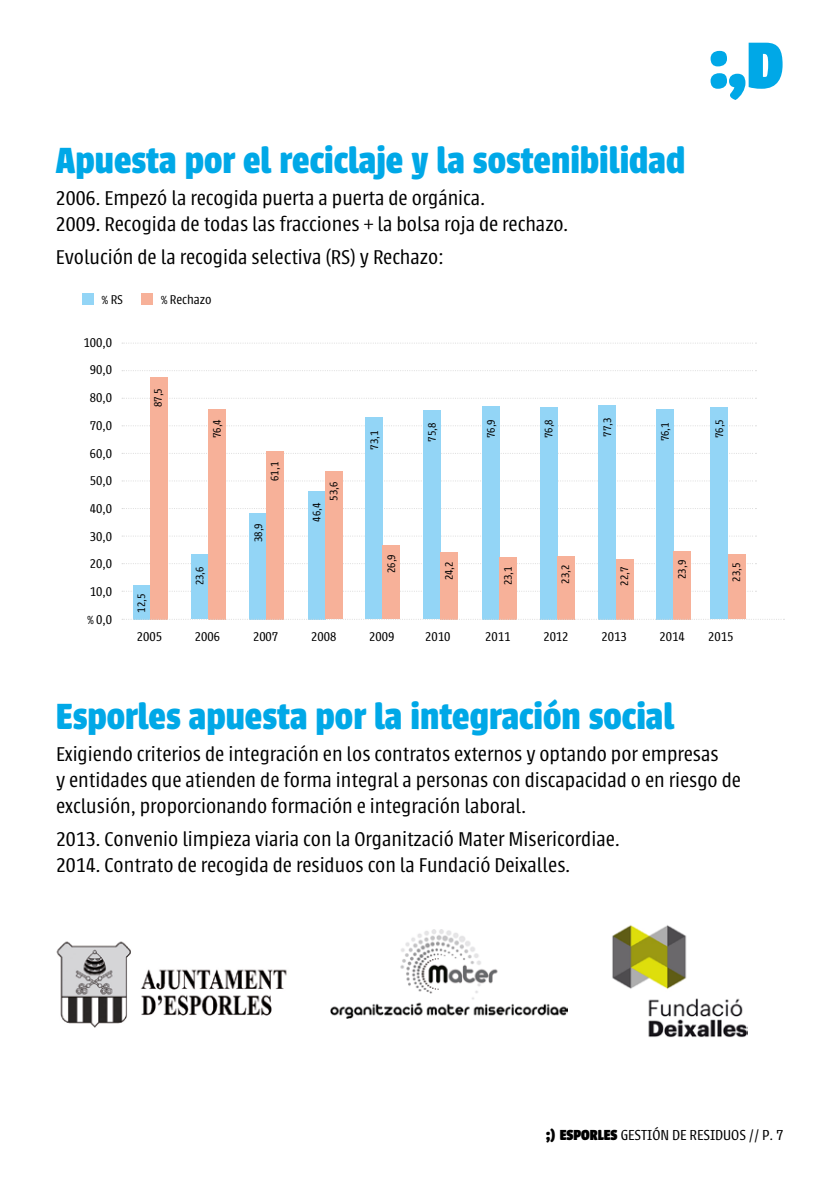
<style>
.page{position:relative;width:840px;height:1191px;background:#fff}
.page>*{position:absolute;margin:0;border:0;box-sizing:border-box;transform-origin:0 0}
.t1{font:900 72px "Urbana";color:#00a8e7}
.t2{font:700 40px "Urbana";color:#00a8e7}
.t3{font:300 22px/26.4px "Urbana";color:#000}
.t4{font:300 16px "Urbana";color:#000}
.t5{font:300 14px/27.6px "Urbana";color:#000;text-align:justify}
.t6{font:300 12px "Urbana";color:#000}
.s1{font-weight:900}
</style>
<div class="page">
<svg style="left:122px;top:342px;width:634px;height:2px"></svg>
<svg style="left:122px;top:370px;width:634px;height:1px"></svg>
<svg style="left:122px;top:398px;width:634px;height:1px"></svg>
<svg style="left:122px;top:425px;width:634px;height:1px"></svg>
<svg style="left:122px;top:453px;width:634px;height:1px"></svg>
<svg style="left:122px;top:480px;width:634px;height:1px"></svg>
<svg style="left:122px;top:508px;width:634px;height:1px"></svg>
<svg style="left:122px;top:535px;width:634px;height:1px"></svg>
<svg style="left:122px;top:563px;width:634px;height:1px"></svg>
<svg style="left:122px;top:590px;width:634px;height:2px"></svg>
<img style="left:612px;top:925px;width:134px;height:113px">
<img style="left:330px;top:929px;width:237px;height:90px">
<div style="left:133px;top:585px;width:17px;height:34px;background:#93d5f6"></div>
<div style="left:191px;top:554px;width:17px;height:65px;background:#93d5f6"></div>
<div style="left:249px;top:513px;width:17px;height:106px;background:#93d5f6"></div>
<div style="left:308px;top:491px;width:17px;height:128px;background:#93d5f6"></div>
<div style="left:365px;top:417px;width:17px;height:202px;background:#93d5f6"></div>
<div style="left:423px;top:410px;width:17px;height:209px;background:#93d5f6"></div>
<div style="left:482px;top:406px;width:17px;height:213px;background:#93d5f6"></div>
<div style="left:540px;top:407px;width:17px;height:212px;background:#93d5f6"></div>
<div style="left:598px;top:405px;width:17px;height:214px;background:#93d5f6"></div>
<div style="left:656px;top:409px;width:17px;height:210px;background:#93d5f6"></div>
<div style="left:710px;top:407px;width:17px;height:212px;background:#93d5f6"></div>
<div style="left:150px;top:377px;width:17px;height:242px;background:#f7b199"></div>
<div style="left:82px;top:294px;width:12px;height:11px;background:#93d5f6"></div>
<div style="left:141px;top:294px;width:12px;height:11px;background:#f7b199"></div>
<div style="left:208px;top:409px;width:17px;height:210px;background:#f7b199"></div>
<div style="left:266px;top:451px;width:17px;height:168px;background:#f7b199"></div>
<div style="left:325px;top:471px;width:17px;height:148px;background:#f7b199"></div>
<div style="left:382px;top:545px;width:17px;height:74px;background:#f7b199"></div>
<div style="left:440px;top:552px;width:17px;height:67px;background:#f7b199"></div>
<div style="left:499px;top:557px;width:17px;height:62px;background:#f7b199"></div>
<div style="left:557px;top:556px;width:17px;height:63px;background:#f7b199"></div>
<div style="left:615px;top:559px;width:17px;height:60px;background:#f7b199"></div>
<div style="left:673px;top:551px;width:17px;height:68px;background:#f7b199"></div>
<div style="left:727px;top:554px;width:17px;height:65px;background:#f7b199"></div>
<svg style="left:122px;top:619px;width:662px;height:1px"></svg>
<img style="left:56px;top:941px;width:231px;height:87px">
<h2 class="t2" style="left:56px;top:138px;width:630px">Apuesta por el reciclaje y la sostenibilidad</h2>
<p class="t3" style="left:56px;top:185px;width:513px">2006. Empezó la recogida puerta a puerta de orgánica.<br>2009. Recogida de todas las fracciones + la bolsa roja de rechazo.</p>
<p class="t3" style="left:56px;top:244px;width:389px">Evolución de la recogida selectiva (RS) y Rechazo:</p>
<p class="t5" style="left:102px;top:286px;width:23px">% RS</p>
<p class="t5" style="left:161px;top:286px;width:52px">% Rechazo</p>
<h1 class="t1" style="left:709px;top:23px;width:75px">:,D</h1>
<p class="t5" style="left:83px;top:329px;width:30px">100,0<br>90,0<br>80,0<br>70,0<br>60,0<br>50,0<br>40,0<br>30,0<br>20,0<br>10,0 % 0,0</p>
<p class="t6" style="left:152px;top:407px;width:20px;rotate:-90deg">87,5</p>
<p class="t6" style="left:135px;top:613px;width:20px;rotate:-90deg">12,5</p>
<p class="t6" style="left:210px;top:438px;width:20px;rotate:-90deg">76,4</p>
<p class="t6" style="left:193px;top:585px;width:20px;rotate:-90deg">23,6</p>
<p class="t6" style="left:268px;top:481px;width:20px;rotate:-90deg">61,1</p>
<p class="t6" style="left:252px;top:542px;width:20px;rotate:-90deg">38,9</p>
<p class="t6" style="left:327px;top:500px;width:20px;rotate:-90deg">53,6</p>
<p class="t6" style="left:310px;top:522px;width:20px;rotate:-90deg">46,4</p>
<p class="t6" style="left:368px;top:449px;width:20px;rotate:-90deg">73,1</p>
<p class="t6" style="left:425px;top:442px;width:20px;rotate:-90deg">75,8</p>
<p class="t6" style="left:484px;top:438px;width:20px;rotate:-90deg">76,9</p>
<p class="t6" style="left:542px;top:438px;width:20px;rotate:-90deg">76,8</p>
<p class="t6" style="left:601px;top:437px;width:20px;rotate:-90deg">77,3</p>
<p class="t6" style="left:658px;top:441px;width:20px;rotate:-90deg">76,1</p>
<p class="t6" style="left:712px;top:438px;width:20px;rotate:-90deg">76,5</p>
<p class="t6" style="left:385px;top:573px;width:20px;rotate:-90deg">26,9</p>
<p class="t6" style="left:442px;top:580px;width:20px;rotate:-90deg">24,2</p>
<p class="t6" style="left:501px;top:585px;width:20px;rotate:-90deg">23,1</p>
<p class="t6" style="left:558px;top:583px;width:20px;rotate:-90deg">23,2</p>
<p class="t6" style="left:675px;top:579px;width:20px;rotate:-90deg">23,9</p>
<p class="t6" style="left:729px;top:581px;width:20px;rotate:-90deg">23,5</p>
<p class="t6" style="left:618px;top:586px;width:20px;rotate:-90deg">22,7</p>
<p class="t5" style="left:137px;top:623px;width:27px">2005</p>
<p class="t5" style="left:195px;top:623px;width:27px">2006</p>
<p class="t5" style="left:253px;top:623px;width:27px">2007</p>
<p class="t5" style="left:311px;top:623px;width:27px">2008</p>
<p class="t5" style="left:369px;top:623px;width:27px">2009</p>
<p class="t5" style="left:425px;top:623px;width:27px">2010</p>
<p class="t5" style="left:485px;top:623px;width:27px">2011</p>
<p class="t5" style="left:543px;top:623px;width:27px">2012</p>
<p class="t5" style="left:601px;top:623px;width:27px">2013</p>
<p class="t5" style="left:659px;top:623px;width:27px">2014</p>
<p class="t5" style="left:707px;top:623px;width:27px">2015</p>
<h2 class="t2" style="left:56px;top:693px;width:619px">Esporles apuesta por la integración social</h2>
<p class="t3" style="left:56px;top:741px;width:686px">Exigiendo criterios de integración en los contratos externos y optando por empresas<br>y entidades que atienden de forma integral a personas con discapacidad o en riesgo de exclusión, proporcionando formación e integración laboral.</p>
<p class="t3" style="left:56px;top:825px;width:565px">2013. Convenio limpieza viaria con la Organització Mater Misericordiae.<br>2014. Contrato de recogida de residuos con la Fundació Deixalles.</p>
<p class="t4" style="left:546px;top:1127px;width:238px"><span class="s1">;) ESPORLES</span> GESTIÓN DE RESIDUOS // P. 7</p>
</div>
